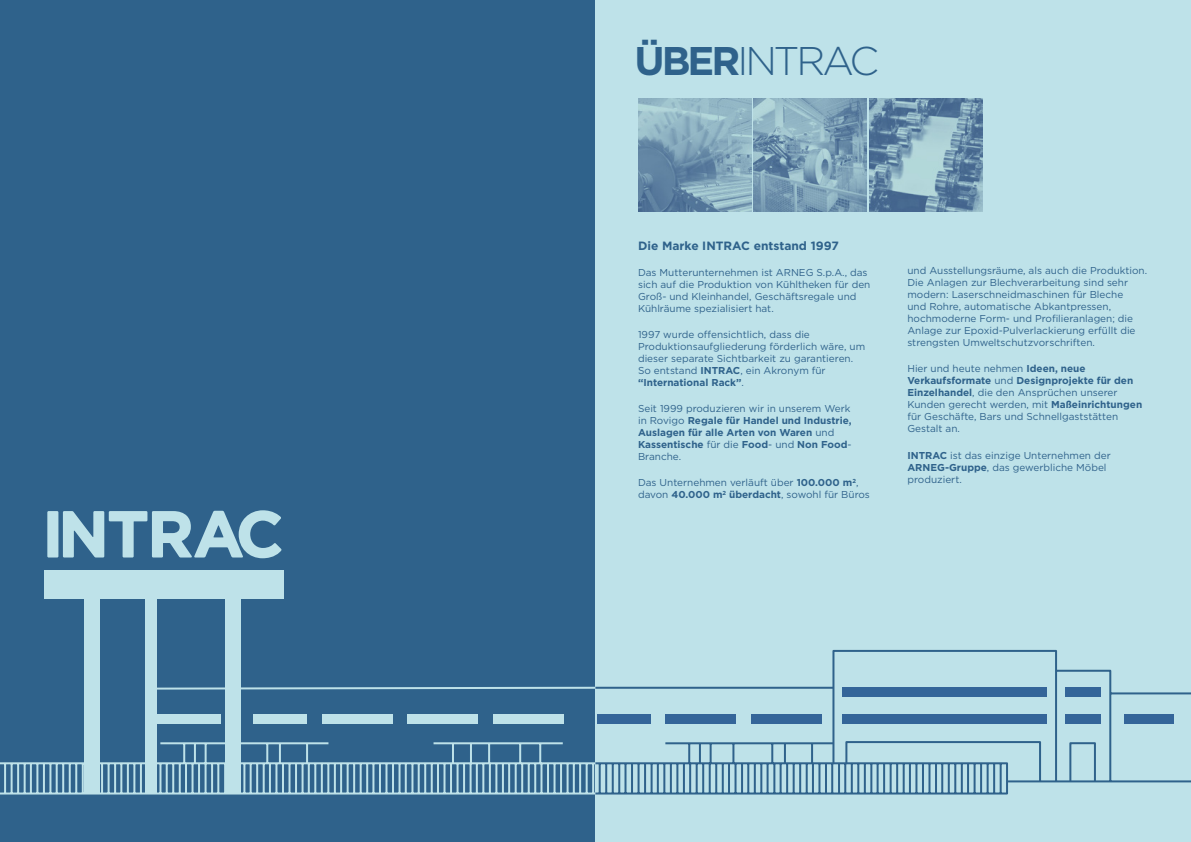
<style>
.page{position:relative;width:1191px;height:842px;background:#fff}
.page>*{position:absolute;margin:0;border:0;box-sizing:border-box;transform-origin:0 0}
.t1{font:300 40px "Gotham";letter-spacing:-.075em;color:#2f628b}
.t2{font:700 12px "Gotham";color:#2f628b}
.t3{font:10px/12px "Gotham";color:#2f628b}
.t4{font:700 10px/12px "Gotham";color:#2f628b}
.s1{font-weight:700}
.s2{font-weight:400}
</style>
<div class="page">
<div style="left:0;top:0;width:595px;height:842px;background:#2f628b"></div>
<div style="left:595px;top:0;width:596px;height:842px;background:#bee2e9"></div>
<img style="left:638px;top:98px;width:113px;height:113px">
<img style="left:754px;top:98px;width:113px;height:113px">
<img style="left:869px;top:98px;width:113px;height:113px">
<svg style="left:832px;top:649px;width:359px;height:134px"></svg>
<div style="left:1064px;top:687px;width:36px;height:10px;background:#346599"></div>
<div style="left:1064px;top:714px;width:36px;height:10px;background:#346599"></div>
<div style="left:1123px;top:714px;width:50px;height:10px;background:#346599"></div>
<svg style="left:597px;top:686px;width:500px;height:109px"></svg>
<div style="left:47px;top:511px;width:11px;height:46px;background:#bee2e9"></div>
<svg style="left:63px;top:510px;width:219px;height:48px"></svg>
<div style="left:44px;top:571px;width:240px;height:28px;background:#bee2e9"></div>
<div style="left:85px;top:598px;width:15px;height:195px;background:#bee2e9"></div>
<div style="left:225px;top:598px;width:15px;height:195px;background:#bee2e9"></div>
<div style="left:145px;top:598px;width:11px;height:195px;background:#bee2e9"></div>
<svg style="left:0;top:686px;width:597px;height:109px"></svg>
<h1 class="t1" style="left:634px;top:35px;width:246px"><span class="s1">ÜBER</span>INTRAC</h1>
<p class="t2" style="left:638px;top:237px;width:202px">Die Marke INTRAC entstand 1997</p>
<p class="t3" style="left:638px;top:266px;width:234px">Das Mutterunternehmen ist ARNEG S.p.A., das sich auf die Produktion von Kühltheken für den Groß- und Kleinhandel, Geschäftsregale und Kühlräume spezialisiert hat.</p>
<p class="t3" style="left:638px;top:328px;width:229px">1997 wurde offensichtlich, dass die Produktionsaufgliederung förderlich wäre, um dieser separate Sichtbarkeit zu garantieren.<br>So entstand <span class="s1">INTRAC</span>, ein Akronym für <span class="s1">“International Rack”</span>.</p>
<p class="t4" style="left:638px;top:403px;width:215px"><span class="s2">Seit 1999 produzieren wir in unserem Werk in Rovigo</span> Regale für Handel und Industrie, Auslagen für alle Arten von Waren <span class="s2">und </span>Kassentische <span class="s2">für die</span> Food<span class="s2">- und</span> Non Food<span class="s2">-Branche.</span></p>
<p class="t3" style="left:638px;top:477px;width:233px">Das Unternehmen verläuft über <span class="s1">100.000 m</span><sup>2</sup>, davon <span class="s1">40.000 m</span><sup>2</sup> <span class="s1">überdacht</span>, sowohl für Büros</p>
<p class="t3" style="left:907px;top:264px;width:241px">und Ausstellungsräume, als auch die Produktion.<br>Die Anlagen zur Blechverarbeitung sind sehr modern: Laserschneidmaschinen für Bleche<br>und Rohre, automatische Abkantpressen, hochmoderne Form- und Profilieranlagen; die Anlage zur Epoxid-Pulverlackierung erfüllt die strengsten Umweltschutzvorschriften.</p>
<p class="t3" style="left:907px;top:363px;width:236px">Hier und heute nehmen <span class="s1">Ideen, neue Verkaufsformate</span> und <span class="s1">Designprojekte für den Einzelhandel</span>, die den Ansprüchen unserer Kunden gerecht werden, mit <span class="s1">Maßeinrichtungen </span>für Geschäfte, Bars und Schnellgaststätten Gestalt an.</p>
<p class="t3" style="left:907px;top:449px;width:205px"><span class="s1">INTRAC</span> ist das einzige Unternehmen der<br><span class="s1">ARNEG-Gruppe</span>, das gewerbliche Möbel produziert.</p>
</div>
